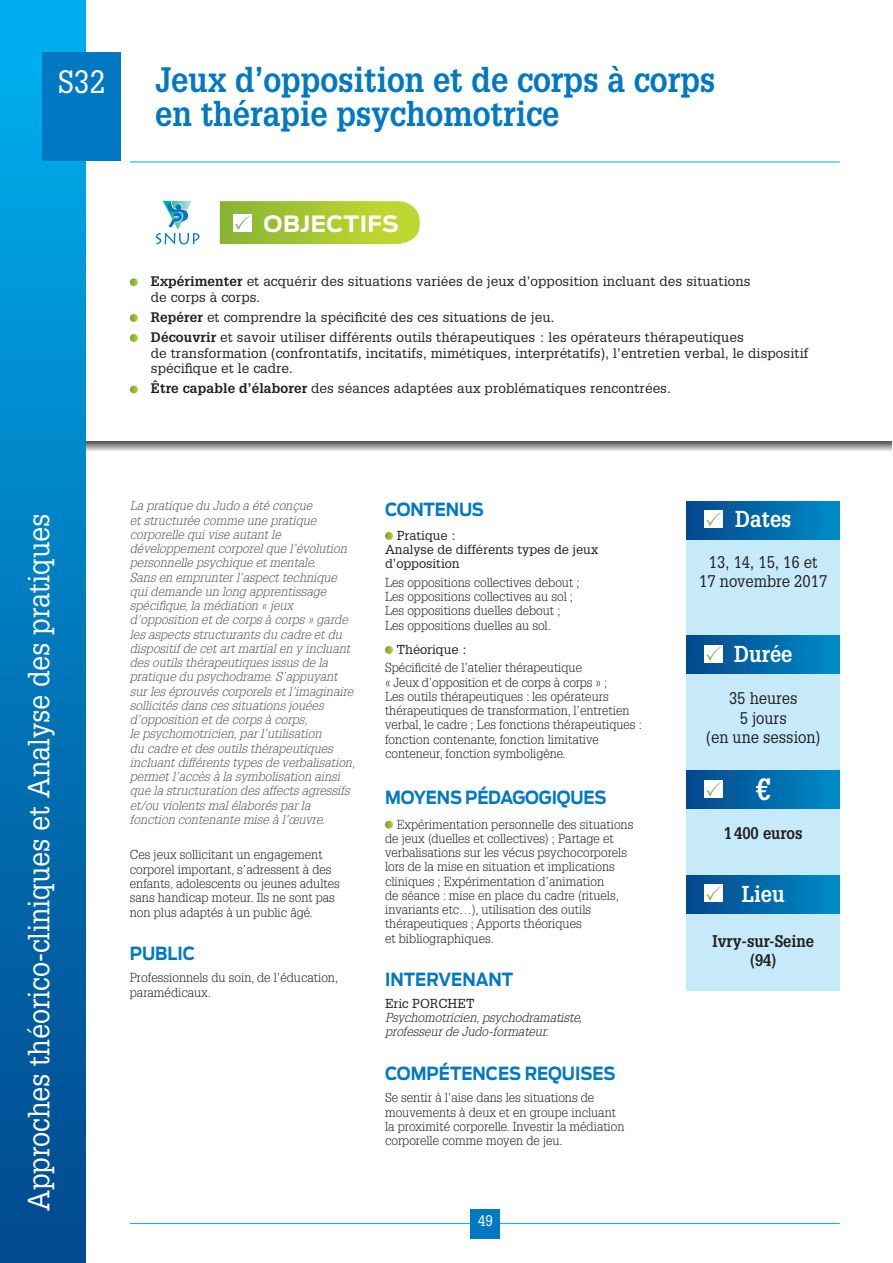
<style>
.page{position:relative;width:893px;height:1263px;background:#fff}
.page>*{position:absolute;margin:0;border:0;box-sizing:border-box;transform-origin:0 0}
.t1{font:700 34.5px/34.5px "Glypha LT Std";color:#0079c2;scale:.9 1}
.t2{font:31.5px "Glypha LT Std";color:#fff;scale:.9 1}
.t3{font:30px "Glypha LT Std";color:#fff;scale:.9 1}
.t4{font:700 30px "Glypha LT Std";color:#fff;scale:.9 1}
.t5{font:700 22.5px "Glypha LT Std";color:#fff;scale:.9 1}
.t6{font:700 22.35px "Antenna";letter-spacing:.015em;color:#fff}
.t7{font:700 18px "Antenna";letter-spacing:-.01em;color:#0079c2;scale:.9 1}
.t8{font:16.5px/19.5px "Glypha LT Std";color:#231f20;text-align:center;scale:.9 1}
.t9{font:700 16.5px/19.5px "Glypha LT Std";color:#231f20;text-align:center;scale:.9 1}
.t10{font:15px "Glypha LT Std";color:#fff;scale:.9 1}
.t11{font:13.5px/15.8px "Glypha LT Std";letter-spacing:.01em;color:#231f20}
.t12{font:300 12.75px/14.2px "Glypha LT Std";color:#231f20}
.t13{font:italic 300 12.75px/14.2px "Glypha LT Std";color:#57585a}
.t14{font:12.75px/14.2px "Glypha LT Std";color:#231f20}
.t15{font:italic 300 12.75px/14.2px "Glypha LT Std";color:#231f20}
.s1{font-weight:700}
</style>
<div class="page">
<svg style="left:85px;top:442px;width:807px;height:9px;background:#a3a2a2"></svg>
<div style="left:0;top:0;width:85px;height:1263px;background:linear-gradient(to bottom,#00afef,#01478c)"></div>
<div style="left:687px;top:501px;width:153px;height:489px;background:#c6eafa"></div>
<div style="left:687px;top:501px;width:153px;height:38px;background:linear-gradient(to right,#05478d,#008cc7)"></div>
<div style="left:687px;top:636px;width:153px;height:38px;background:linear-gradient(to right,#05478d,#008cc7)"></div>
<div style="left:687px;top:770px;width:153px;height:38px;background:linear-gradient(to right,#05478d,#008cc7)"></div>
<hr style="left:130px;top:162px;width:710px;height:1px;background:#00aeef">
<svg style="left:130px;top:278px;width:8px;height:8px"></svg>
<svg style="left:130px;top:314px;width:8px;height:8px"></svg>
<svg style="left:130px;top:334px;width:8px;height:8px"></svg>
<svg style="left:130px;top:385px;width:8px;height:8px"></svg>
<svg style="left:385px;top:532px;width:8px;height:8px"></svg>
<svg style="left:385px;top:646px;width:8px;height:8px"></svg>
<svg style="left:385px;top:821px;width:8px;height:8px"></svg>
<div style="left:705px;top:510px;width:18px;height:18px;background:#fff"></div>
<svg style="left:706px;top:512px;width:15px;height:14px"></svg>
<svg style="left:220px;top:201px;width:200px;height:43px;background:#adca3e"></svg>
<div style="left:705px;top:645px;width:18px;height:18px;background:#fff"></div>
<svg style="left:706px;top:647px;width:15px;height:14px"></svg>
<div style="left:705px;top:780px;width:18px;height:18px;background:#fff"></div>
<svg style="left:706px;top:782px;width:15px;height:14px"></svg>
<svg style="left:156px;top:200px;width:43px;height:45px"></svg>
<div style="left:687px;top:875px;width:153px;height:39px;background:linear-gradient(to right,#05478d,#008cc7)"></div>
<div style="left:705px;top:884px;width:18px;height:18px;background:#fff"></div>
<svg style="left:706px;top:886px;width:15px;height:14px"></svg>
<div style="left:43px;top:52px;width:78px;height:108px;background:#0079c2"></div>
<hr style="left:130px;top:1223px;width:710px;height:1px;background:#00aeef">
<div style="left:470px;top:1209px;width:30px;height:29px;background:#0079c2"></div>
<h2 class="t2" style="left:58px;top:63px;width:54px">S32</h2>
<h1 class="t1" style="left:155px;top:61px;width:624px">Jeux d’opposition et de corps à corps en thérapie psychomotrice</h1>
<h3 class="t6" style="left:264px;top:210px;width:137px">OBJECTIFS</h3>
<p class="t11" style="left:151px;top:273px;width:601px"><span class="s1">Expérimenter</span> et acquérir des situations variées de jeux d’opposition incluant des situations de corps à corps.</p>
<p class="t11" style="left:151px;top:307px;width:595px;line-height:20px"><span class="s1">Repérer</span> et comprendre la spécificité des ces situations de jeu.<br><span class="s1">Découvrir</span> et savoir utiliser différents outils thérapeutiques : les opérateurs thérapeutiques</p>
<p class="t11" style="left:151px;top:345px;width:659px">de transformation (confrontatifs, incitatifs, mimétiques, interprétatifs), l’entretien verbal, le dispositif spécifique et le cadre.</p>
<p class="t11" style="left:151px;top:380px;width:522px"><span class="s1">Être capable d’élaborer</span> des séances adaptées aux problématiques rencontrées.</p>
<p class="t13" style="left:130px;top:499px;width:227px">La pratique du Judo a été conçue<br>et structurée comme une pratique corporelle qui vise autant le développement corporel que l’évolution personnelle psychique et mentale.<br>Sans en emprunter l’aspect technique qui demande un long apprentissage spécifique, la médiation « jeux d’opposition et de corps à corps » garde les aspects structurants du cadre et du dispositif de cet art martial en y incluant des outils thérapeutiques issus de la pratique du psychodrame. S’appuyant sur les éprouvés corporels et l’imaginaire sollicités dans ces situations jouées d’opposition et de corps à corps,<br>le psychomotricien, par l’utilisation<br>du cadre et des outils thérapeutiques incluant différents types de verbalisation, permet l’accès à la symbolisation ainsi que la structuration des affects agressifs et/ou violents mal élaborés par la fonction contenante mise à l’œuvre.</p>
<p class="t12" style="left:130px;top:848px;width:211px">Ces jeux sollicitant un engagement corporel important, s’adressent à des enfants, adolescents ou jeunes adultes sans handicap moteur. Ils ne sont pas non plus adaptés à un public âgé.</p>
<h3 class="t7" style="left:130px;top:942px;width:74px">PUBLIC</h3>
<p class="t12" style="left:130px;top:971px;width:210px">Professionnels du soin, de l’éducation, paramédicaux.</p>
<h3 class="t7" style="left:385px;top:498px;width:111px">CONTENUS</h3>
<p class="t14" style="left:385px;top:528px;width:215px;text-indent:12px">Pratique :<br>Analyse de différents types de jeux d’opposition</p>
<p class="t12" style="left:385px;top:575px;width:196px">Les oppositions collectives debout ; Les oppositions collectives au sol ; Les oppositions duelles debout ; Les oppositions duelles au sol.</p>
<p class="t14" style="left:397px;top:642px;width:72px">Théorique :</p>
<p class="t12" style="left:385px;top:661px;width:258px">Spécificité de l’atelier thérapeutique<br>« Jeux d’opposition et de corps à corps » ;<br>Les outils thérapeutiques : les opérateurs thérapeutiques de transformation, l’entretien verbal, le cadre ; Les fonctions thérapeutiques : fonction contenante, fonction limitative conteneur, fonction symboligène.</p>
<h3 class="t7" style="left:385px;top:787px;width:247px">MOYENS PÉDAGOGIQUES</h3>
<p class="t12" style="left:385px;top:817px;width:250px;text-indent:12px">Expérimentation personnelle des situations de jeux (duelles et collectives) ; Partage et verbalisations sur les vécus psychocorporels lors de la mise en situation et implications cliniques ; Expérimentation d’animation<br>de séance : mise en place du cadre (rituels, invariants etc…), utilisation des outils thérapeutiques ; Apports théoriques<br>et bibliographiques.</p>
<h3 class="t7" style="left:385px;top:969px;width:144px">INTERVENANT</h3>
<p class="t14" style="left:385px;top:996px;width:91px">Eric PORCHET</p>
<p class="t15" style="left:385px;top:1011px;width:199px">Psychomotricien, psychodramatiste, professeur de Judo-formateur.</p>
<h3 class="t7" style="left:385px;top:1062px;width:257px">COMPÉTENCES REQUISES</h3>
<p class="t12" style="left:385px;top:1091px;width:241px">Se sentir à l’aise dans les situations de mouvements à deux et en groupe incluant la proximité corporelle. Investir la médiation corporelle comme moyen de jeu.</p>
<h3 class="t3" style="left:21px;top:1211px;width:777px;rotate:-90deg">Approches théorico-cliniques et Analyse des pratiques</h3>
<h3 class="t5" style="left:735px;top:505px;width:64px">Dates</h3>
<p class="t8" style="left:699px;top:552px;width:144px">13, 14, 15, 16 et<br>17 novembre 2017</p>
<h3 class="t5" style="left:734px;top:640px;width:67px">Durée</h3>
<p class="t8" style="left:706px;top:688px;width:128px">35 heures<br>5 jours<br>(en une session)</p>
<h3 class="t4" style="left:756px;top:770px;width:18px">€</h3>
<p class="t9" style="left:724px;top:823px;width:89px">1400 euros</p>
<h3 class="t5" style="left:742px;top:880px;width:49px">Lieu</h3>
<p class="t9" style="left:712px;top:930px;width:114px">Ivry-sur-Seine (94)</p>
<p class="t10" style="left:478px;top:1211px;width:18px">49</p>
</div>
